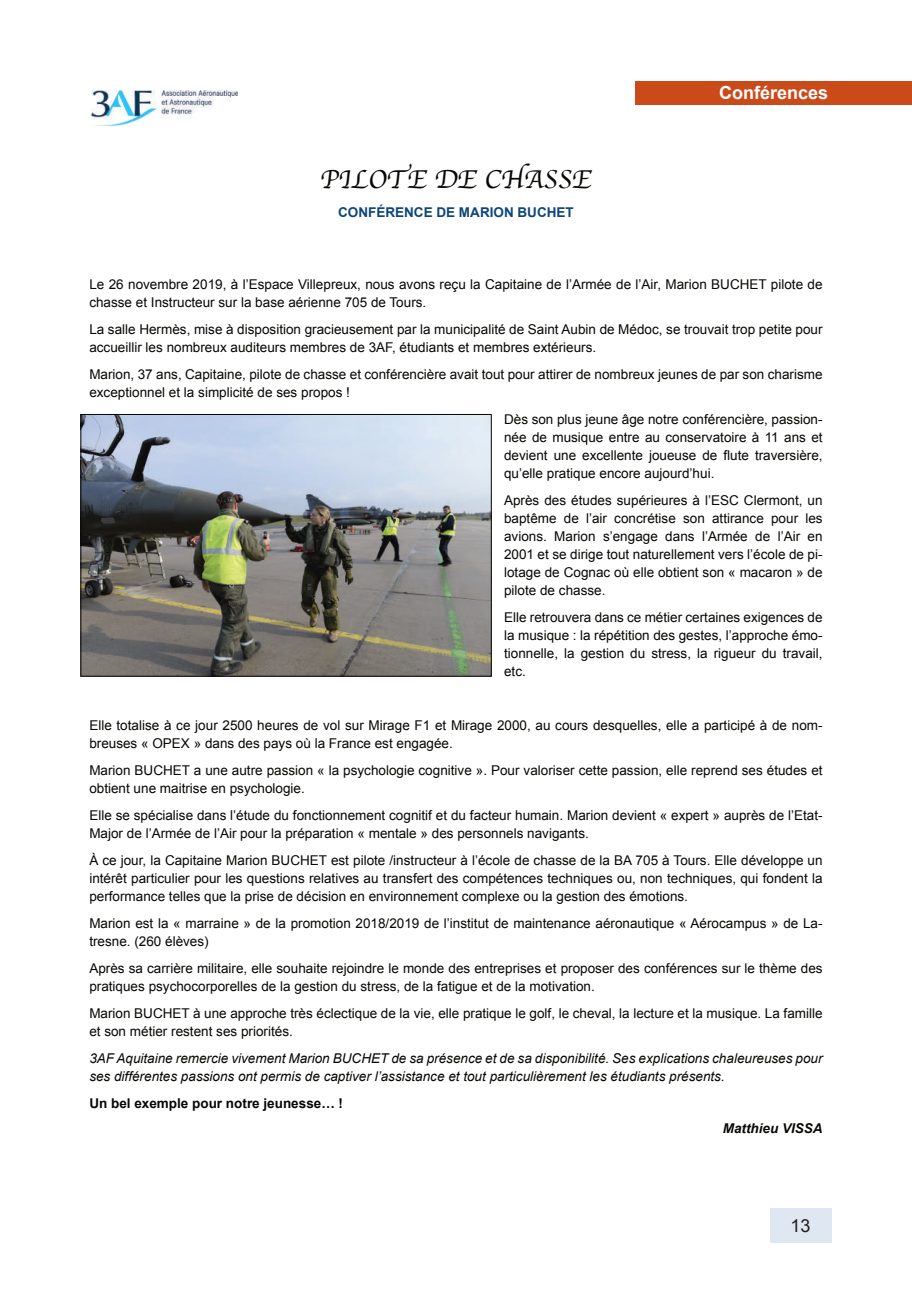
<style>
.page{position:relative;width:912px;height:1289px;background:#fff}
.page>*{position:absolute;margin:0;border:0;box-sizing:border-box;transform-origin:0 0}
.t1{font:27px "Apple Chancery";color:#080704}
.t2{font:700 18px "Arial";color:#fff}
.t3{font:18px "Arial";color:#231f20}
.t4{font:13.5px/18px "Arial";color:#080704}
.t5{font:italic 13.5px/18px "Arial";color:#080704}
.t6{font:700 13.5px "Arial";color:#080704}
.t7{font:700 13.5px "Arial";color:#0d467a}
.t8{font:italic 700 13.5px "Arial";color:#080704}
</style>
<div class="page">
<div style="left:769px;top:1208px;width:61px;height:35px;background:#dee7f2"></div>
<img style="left:92px;top:90px;width:145px;height:35px">
<div style="left:635px;top:81px;width:276px;height:23px;background:#cb4a1a"></div>
<img style="left:82px;top:416px;width:407px;height:258px">
<div style="left:80px;top:414px;width:411px;height:262px;border:1px solid #080704"></div>
<h1 class="t1" style="left:320px;top:167px;width:273px">PILOTE DE CHASSE</h1>
<p class="t7" style="left:338px;top:207px;width:237px">CONFÉRENCE DE MARION BUCHET</p>
<h2 class="t2" style="left:718px;top:86px;width:111px">Conférences</h2>
<p class="t4" style="left:89px;top:276px;width:734px">Le 26 novembre 2019, à l’Espace Villepreux, nous avons reçu la Capitaine de l’Armée de l’Air, Marion BUCHET pilote de chasse et Instructeur sur la base aérienne 705 de Tours.</p>
<p class="t4" style="left:89px;top:321px;width:734px">La salle Hermès, mise à disposition gracieusement par la municipalité de Saint Aubin de Médoc, se trouvait trop petite pour accueillir les nombreux auditeurs membres de 3AF, étudiants et membres extérieurs.</p>
<p class="t4" style="left:89px;top:366px;width:734px">Marion, 37 ans, Capitaine, pilote de chasse et conférencière avait tout pour attirer de nombreux jeunes de par son charisme exceptionnel et la simplicité de ses propos !</p>
<p class="t4" style="left:504px;top:411px;width:320px;text-align:justify">Dès son plus jeune âge notre conférencière, passion&shy;née de musique entre au conservatoire à 11 ans et devient une excellente joueuse de flute traversière, qu’elle pratique encore aujourd’hui.</p>
<p class="t4" style="left:504px;top:492px;width:320px;text-align:justify">Après des études supérieures à l’ESC Clermont, un baptême de l’air concrétise son attirance pour les avions. Marion s’engage dans l’Armée de l’Air en 2001 et se dirige tout naturellement vers l’école de pi&shy;lotage de Cognac où elle obtient son « macaron » de pilote de chasse.</p>
<p class="t4" style="left:504px;top:609px;width:320px;text-align:justify">Elle retrouvera dans ce métier certaines exigences de la musique : la répétition des gestes, l’approche émo&shy;tionnelle, la gestion du stress, la rigueur du travail, etc.</p>
<p class="t4" style="left:89px;top:717px;width:734px">Elle totalise à ce jour 2500 heures de vol sur Mirage F1 et Mirage 2000, au cours desquelles, elle a participé à de nom&shy;breuses « OPEX » dans des pays où la France est engagée.</p>
<p class="t4" style="left:89px;top:762px;width:734px">Marion BUCHET a une autre passion « la psychologie cognitive ». Pour valoriser cette passion, elle reprend ses études et obtient une maitrise en psychologie.</p>
<p class="t4" style="left:89px;top:807px;width:734px">Elle se spécialise dans l’étude du fonctionnement cognitif et du facteur humain. Marion devient « expert » auprès de l’Etat-<br>Major de l’Armée de l’Air pour la préparation « mentale » des personnels navigants.</p>
<p class="t4" style="left:89px;top:852px;width:734px;text-align:justify">À ce jour, la Capitaine Marion BUCHET est pilote /instructeur à l’école de chasse de la BA 705 à Tours. Elle développe un intérêt particulier pour les questions relatives au transfert des compétences techniques ou, non techniques, qui fondent la performance telles que la prise de décision en environnement complexe ou la gestion des émotions.</p>
<p class="t4" style="left:89px;top:915px;width:734px">Marion est la « marraine » de la promotion 2018/2019 de l’institut de maintenance aéronautique « Aérocampus » de La&shy;tresne. (260 élèves)</p>
<p class="t4" style="left:89px;top:960px;width:734px">Après sa carrière militaire, elle souhaite rejoindre le monde des entreprises et proposer des conférences sur le thème des pratiques psychocorporelles de la gestion du stress, de la fatigue et de la motivation.</p>
<p class="t4" style="left:89px;top:1005px;width:734px">Marion BUCHET à une approche très éclectique de la vie, elle pratique le golf, le cheval, la lecture et la musique. La famille et son métier restent ses priorités.</p>
<p class="t5" style="left:89px;top:1050px;width:734px">3AF Aquitaine remercie vivement Marion BUCHET de sa présence et de sa disponibilité. Ses explications chaleureuses pour ses différentes passions ont permis de captiver l’assistance et tout particulièrement les étudiants présents.</p>
<p class="t6" style="left:89px;top:1098px;width:255px">Un bel exemple pour notre jeunesse… !</p>
<p class="t8" style="left:722px;top:1123px;width:101px">Matthieu VISSA</p>
<h2 class="t3" style="left:790px;top:1218px;width:22px">13</h2>
</div>
